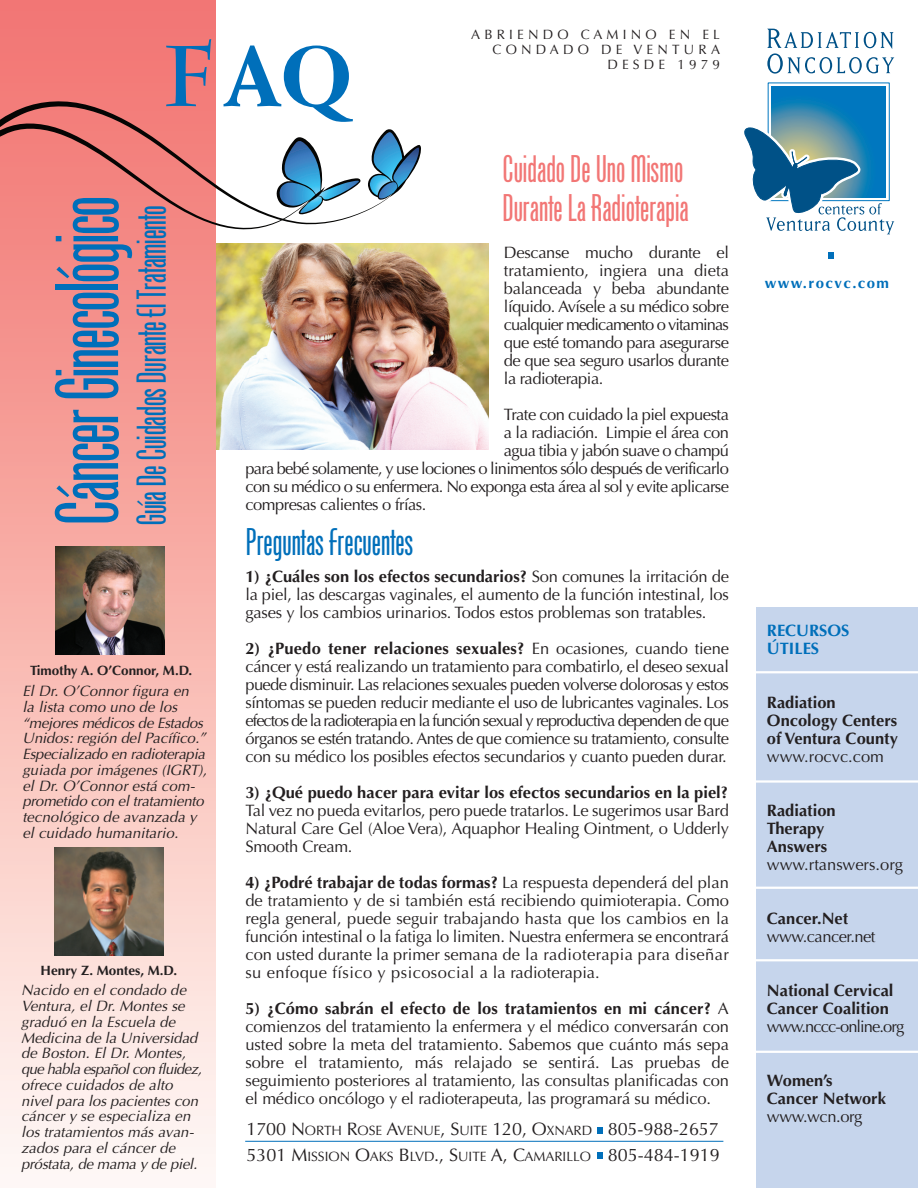
<style>
.page{position:relative;width:918px;height:1188px;background:#fff}
.page>*{position:absolute;margin:0;border:0;box-sizing:border-box;transform-origin:0 0}
.t1{font:800 85.5px "Weiss Std";color:#006fba}
.t2{font:84px "Cg Phenix American";letter-spacing:-.06em;color:#006fba}
.t3{font:39px "Cg Phenix American";letter-spacing:-.05em;color:#006fba}
.t4{font:36px/39px "Cg Phenix American";letter-spacing:-.035em;color:#f27675}
.t5{font:36px "Cg Phenix American";letter-spacing:-.035em;color:#006fba}
.t6{font:18px/25.5px "Optima";letter-spacing:-.005em;color:#231f20}
.t7{font:16.5px/18px "Optima";letter-spacing:-.03em;color:#231f20;text-align:justify}
.t8{font:700 16.5px/18px "Optima";color:#231f20}
.t9{font:16.5px "Optima";color:#231f20}
.t10{font:16.5px "Optima";letter-spacing:-.055em;color:#231f20}
.t11{font:700 16.5px/18px "Optima";color:#006fba}
.t12{font:italic 15px/15.8px "Optima";letter-spacing:-.01em;color:#231f20}
.t13{font:700 15px "Optima";letter-spacing:.095em;color:#006fba}
.t14{font:13.5px/15px "Optima";letter-spacing:.31em;color:#231f20;text-align:right}
.t15{font:700 13.5px "Optima";color:#231f20}
.s1{font-family:"Charlemagne Std";font-weight:700}
.s2{font-weight:700}
.s3{font-size:13.5px}
</style>
<div class="page">
<img style="left:0;top:0;width:216px;height:1167px">
<svg style="left:767px;top:29px;width:127px;height:45px"></svg>
<svg style="left:771px;top:86px;width:115px;height:37px;background:#107dba"></svg>
<svg style="left:744px;top:123px;width:150px;height:111px"></svg>
<svg style="left:0;top:101px;width:386px;height:113px"></svg>
<svg style="left:0;top:121px;width:361px;height:108px"></svg>
<svg style="left:368px;top:129px;width:53px;height:71px"></svg>
<div style="left:597px;top:1127px;width:6px;height:7px;background:#006fba"></div>
<svg style="left:597px;top:1153px;width:6px;height:6px"></svg>
<hr style="left:245px;top:1141px;width:478px;height:1px;background:#006fba">
<svg style="left:828px;top:253px;width:6px;height:6px"></svg>
<div style="left:756px;top:608px;width:162px;height:580px;background:#c6d5ec"></div>
<img style="left:216px;top:243px;width:273px;height:207px">
<img style="left:56px;top:546px;width:108px;height:109px">
<img style="left:55px;top:847px;width:109px;height:109px">
<hr style="left:745px;top:671px;width:173px;height:2px;background:#fff">
<hr style="left:747px;top:780px;width:171px;height:3px;background:#fff">
<hr style="left:747px;top:887px;width:171px;height:2px;background:#fff">
<hr style="left:747px;top:959px;width:171px;height:2px;background:#fff">
<hr style="left:747px;top:1051px;width:171px;height:2px;background:#fff">
<h1 class="t1" style="left:162px;top:26px;width:192px"><span class="s1">F</span>AQ</h1>
<p class="t14" style="left:471px;top:29px;width:250px">ABRIENDO CAMINO EN EL<br>CONDADO DE VENTURA<br>DESDE 1979</p>
<h2 class="t2" style="left:56px;top:526px;width:334px;rotate:-90deg">Cáncer Ginecológico</h2>
<h3 class="t3" style="left:137px;top:526px;width:323px;rotate:-90deg">Guía De Cuidados Durante El Tratamiento</h3>
<p class="t15" style="left:30px;top:665px;width:164px">Timothy A. O’Connor, M.D.</p>
<p class="t12" style="left:22px;top:685px;width:189px">El Dr. O’Connor figura en la lista como uno de los “mejoresmédicosde Estados<br>Unidos: región del Pacífico.”<br>Especializado en radioterapia guiada por imágenes (IGRT), el Dr. O’Connor está com&shy;prometido con eltratamiento tecnológico de avanzada y el cuidado humanitario.</p>
<p class="t15" style="left:41px;top:965px;width:138px">Henry Z. Montes, M.D.</p>
<p class="t12" style="left:21px;top:984px;width:185px">Nacido en el condado de<br>Ventura, el Dr. Montes se graduó en la Escuela de<br>Medicina de la Universidad de Boston. El Dr. Montes, que habla españolcon fluidez, ofrece cuidados de alto nivel para los pacientes con cáncer y se especializa en los tratamientos más avan&shy;zados para el cáncer de próstata,de mama y de piel.</p>
<h3 class="t4" style="left:502px;top:152px;width:189px">Cuidado De Uno Mismo<br>Durante La Radioterapia</h3>
<p class="t7" style="left:504px;top:245px;width:227px">Descanse mucho durante el tratamiento, ingiera una dieta balanceada y beba abundante líquido. Avísele a su médico sobre cualquier medicamento o vitaminas que esté tomando para asegurarse de que sea seguro usarlos durante la radioterapia.</p>
<p class="t7" style="left:504px;top:407px;width:227px">Trate con cuidado la piel expuesta</p>
<p class="t7" style="left:504px;top:425px;width:227px">a la radiación. Limpie el área con</p>
<p class="t7" style="left:504px;top:443px;width:227px">agua tibia y jabón suave o champú</p>
<p class="t7" style="left:245px;top:461px;width:485px">para bebé solamente, y use lociones o linimentos sólo después de verificarlo</p>
<p class="t7" style="left:245px;top:479px;width:485px">con su médico o su enfermera. No exponga esta área al sol y evite aplicarse</p>
<p class="t7" style="left:245px;top:497px;width:183px">compresas calientes o frías.</p>
<h3 class="t5" style="left:245px;top:528px;width:170px">Preguntas Frecuentes</h3>
<p class="t7" style="left:245px;top:569px;width:485px"><span class="s2">1) ¿Cuáles son los efectos secundarios?</span> Son comunes la irritación de la piel, las descargas vaginales, el aumento de la función intestinal, los gases y los cambios urinarios. Todos estos problemas son tratables.</p>
<p class="t7" style="left:245px;top:641px;width:485px"><span class="s2">2) ¿Puedo tener relaciones sexuales?</span> En ocasiones, cuando tiene cáncer y está realizando un tratamiento para combatirlo, el deseo sexual puede disminuir. Las relaciones sexuales pueden volverse dolorosas y estos síntomas se pueden reducir mediante el uso de lubricantes vaginales. Los efectos de la radioterapia en la función sexual y reproductiva dependen de que órganos se estén tratando. Antes de que comience su tratamiento, consulte con su médico los posibles efectos secundarios y cuanto pueden durar.</p>
<p class="t8" style="left:245px;top:785px;width:484px">3) ¿Qué puedo hacer para evitar los efectos secundarios en la piel?</p>
<p class="t7" style="left:245px;top:803px;width:485px">Tal vez no pueda evitarlos, pero puede tratarlos. Le sugerimos usar Bard Natural Care Gel (Aloe Vera), Aquaphor Healing Ointment, o Udderly Smooth Cream.</p>
<p class="t7" style="left:245px;top:875px;width:485px"><span class="s2">4) ¿Podré trabajar de todas formas?</span> La respuesta dependerá del plan de tratamiento y de si también está recibiendo quimioterapia. Como regla general, puede seguir trabajando hasta que los cambios en la función intestinal o la fatiga lo limiten. Nuestra enfermera se encontrará con usted durante la primer semana de la radioterapia para diseñar su enfoque físico y psicosocial a la radioterapia.</p>
<p class="t7" style="left:245px;top:1001px;width:485px"><span class="s2">5) ¿Cómo sabrán el efecto de los tratamientos en mi cáncer?</span> A comienzos del tratamiento la enfermera y el médico conversarán con usted sobre la meta del tratamiento. Sabemos que cuánto más sepa sobre el tratamiento, más relajado se sentirá. Las pruebas de seguimiento posteriores al tratamiento, las consultas planificadas con el médico oncólogo y el radioterapeuta, las programará su médico.</p>
<p class="t6" style="left:246px;top:1118px;width:475px">1700 N<span class="s3">ORTH</span> R<span class="s3">OSE</span> A<span class="s3">VENUE</span>, S<span class="s3">UITE</span> 120, O<span class="s3">XNARD</span> 805-988-2657<br>5301 M<span class="s3">ISSION</span> O<span class="s3">AKS</span> B<span class="s3">LVD</span>., S<span class="s3">UITE</span> A, C<span class="s3">AMARILLO</span> 805-484-1919</p>
<p class="t13" style="left:765px;top:276px;width:126px">www.rocvc.com</p>
<p class="t11" style="left:767px;top:623px;width:84px">RECURSOS<br>ÚTILES</p>
<p class="t8" style="left:767px;top:695px;width:132px">Radiation<br>Oncology Centers of Ventura County</p>
<p class="t9" style="left:767px;top:750px;width:119px">www.rocvc.com</p>
<p class="t8" style="left:767px;top:803px;width:70px">Radiation<br>Therapy<br>Answers</p>
<p class="t9" style="left:767px;top:858px;width:138px">www.rtanswers.org</p>
<p class="t8" style="left:767px;top:911px;width:83px">Cancer.Net</p>
<p class="t7" style="left:767px;top:929px;width:110px">www.cancer.net</p>
<p class="t8" style="left:767px;top:983px;width:128px">National Cervical<br>Cancer Coalition</p>
<p class="t10" style="left:767px;top:1020px;width:139px">www.nccc-online.org</p>
<p class="t8" style="left:767px;top:1073px;width:120px">Women’s<br>Cancer Network</p>
<p class="t7" style="left:767px;top:1109px;width:97px">www.wcn.org</p>
</div>
